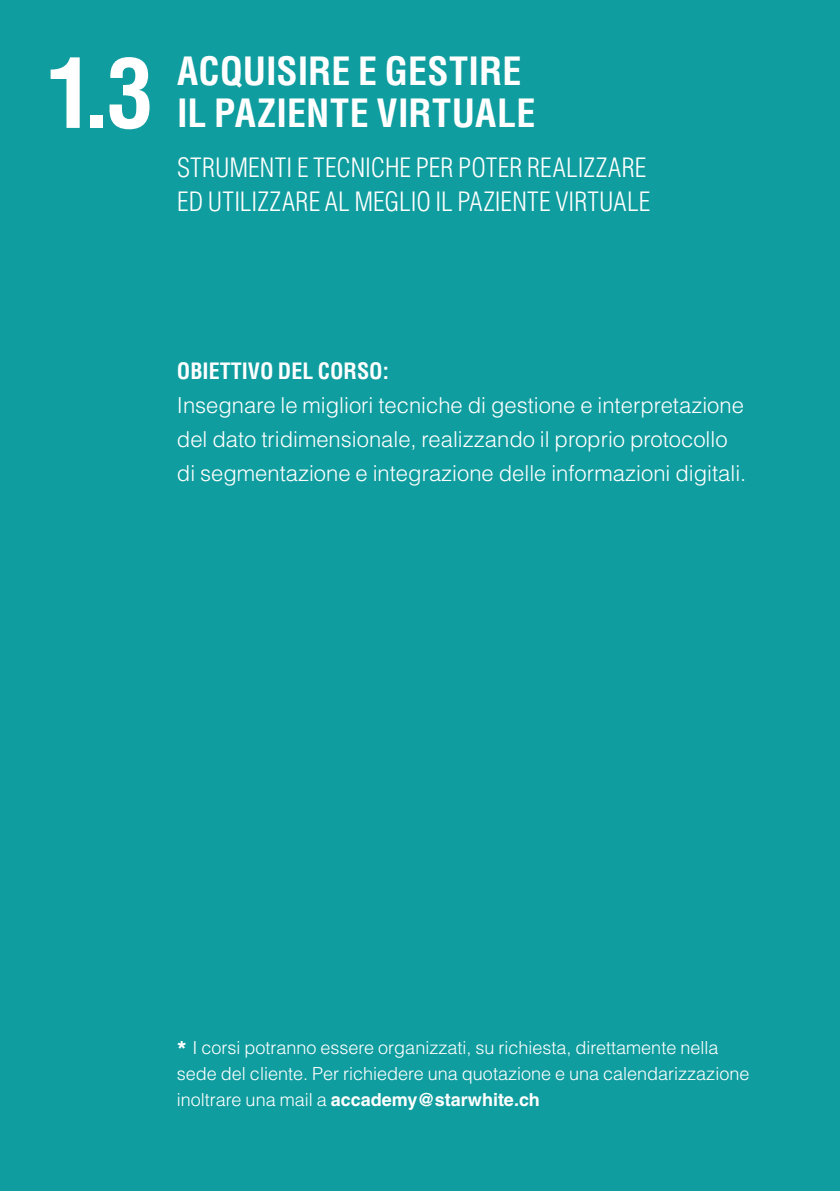
<style>
.page{position:relative;width:840px;height:1191px;background:#fff}
.page>*{position:absolute;margin:0;border:0;box-sizing:border-box;transform-origin:0 0}
.t1{font:700 condensed 94px "Helvetica LT Std";color:#fff}
.t2{font:700 condensed 38px/42px "Helvetica LT Std";letter-spacing:.005em;color:#fff}
.t3{font:300 condensed 26px/34px "Helvetica LT Std";letter-spacing:.005em;color:#fff}
.t4{font:300 22px/34px "Helvetica LT Std";color:#fff}
.t5{font:700 condensed 22px "Helvetica LT Std";color:#fff}
.t6{font:300 18px/26px "Helvetica LT Std";color:#fff}
.s1{font-weight:900}
.s2{font-weight:700}
</style>
<div class="page">
<div style="left:0;top:0;width:839px;height:1191px;background:#109d9f"></div>
<h1 class="t1" style="left:46px;top:35px;width:109px">1.3</h1>
<h2 class="t2" style="left:177px;top:50px;width:360px">ACQUISIRE E GESTIRE<br>IL PAZIENTE VIRTUALE</h2>
<h3 class="t3" style="left:177px;top:151px;width:474px">STRUMENTI E TECNICHE PER POTER REALIZZARE<br>ED UTILIZZARE AL MEGLIO IL PAZIENTE VIRTUALE</h3>
<p class="t5" style="left:177px;top:357px;width:213px">OBIETTIVO DEL CORSO:</p>
<p class="t4" style="left:177px;top:388px;width:570px">Insegnare le migliori tecniche di gestione e interpretazione del dato tridimensionale, realizzando il proprio protocollo di segmentazione e integrazione delle informazioni digitali.</p>
<p class="t6" style="left:177px;top:1034px;width:573px"><span class="s1">*</span> I corsi potranno essere organizzati, su richiesta, direttamente nella sede del cliente. Per richiedere una quotazione e una calendarizzazione inoltrare una mail a <span class="s2">accademy@starwhite.ch</span></p>
</div>
